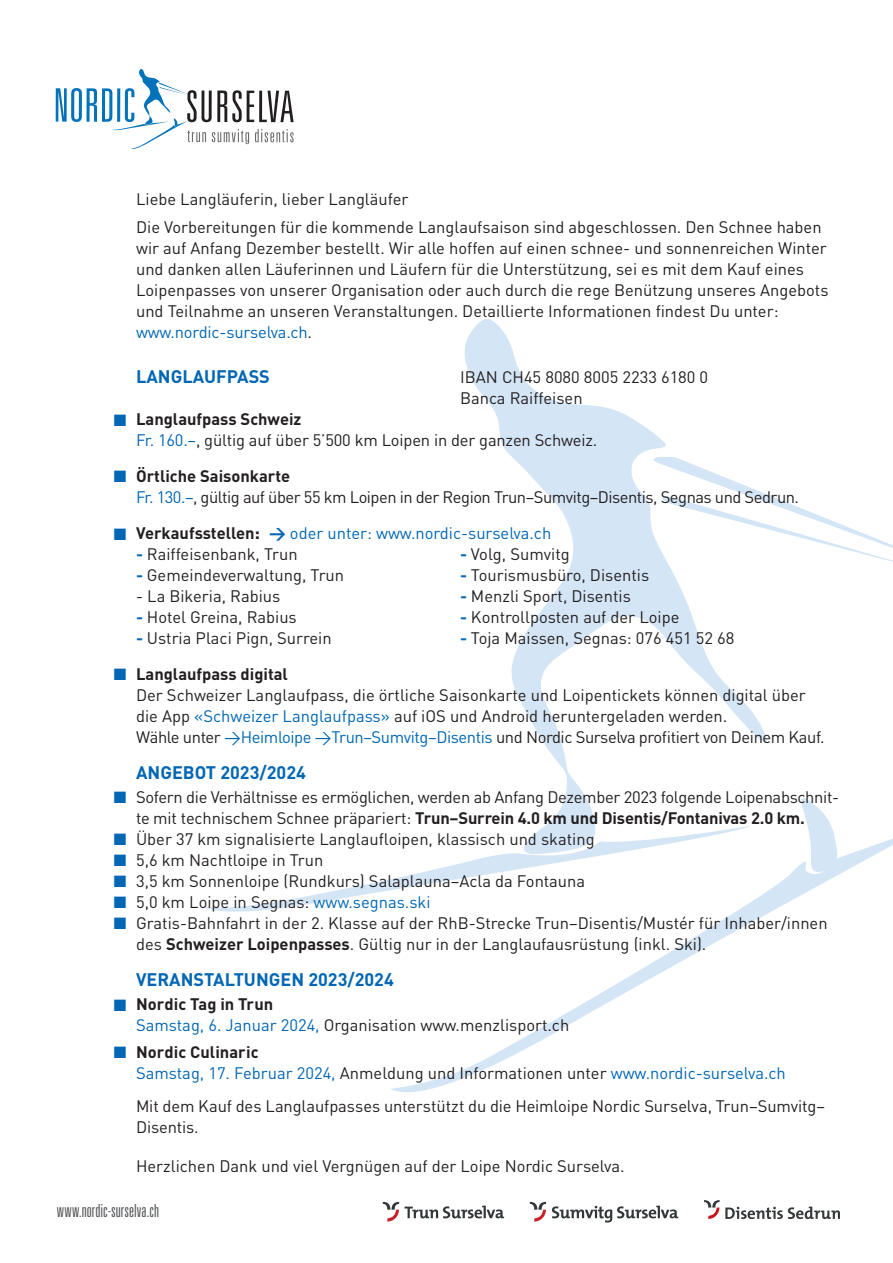
<style>
.page{position:relative;width:893px;height:1263px;background:#fff}
.page>*{position:absolute;margin:0;border:0;box-sizing:border-box;transform-origin:0 0}
.t1{font:700 18px "DIN";color:#0166b3}
.t2{font:300 ultra-condensed 18px "Univers LT";color:#57585a}
.t3{font:16.5px/21px "DIN";color:#231f20}
.t4{font:16.5px/21px "DIN";color:#0166b3}
.t5{font:16.5px/21px "DIN";letter-spacing:-.03em;color:#231f20}
.t6{font:700 16.5px "DIN";color:#231f20}
.t7{font:16.5px/21px "Zapf Dingbats ITC";color:#0166b3;text-align:justify}
.s1{color:#0166b3}
.s2{font-weight:700}
.s3{font-weight:700;color:#231f20}
.s4{font-weight:700;font-size:18px;color:#231f20}
.s5{font-weight:700;color:#0166b3}
.s6{color:#231f20}
</style>
<div class="page">
<svg style="left:464px;top:319px;width:303px;height:504px"></svg>
<svg style="left:801px;top:797px;width:29px;height:26px"></svg>
<svg style="left:203px;top:879px;width:187px;height:33px"></svg>
<svg style="left:390px;top:823px;width:503px;height:269px"></svg>
<svg style="left:650px;top:457px;width:243px;height:115px"></svg>
<svg style="left:56px;top:69px;width:238px;height:80px"></svg>
<svg style="left:704px;top:1200px;width:136px;height:19px"></svg>
<svg style="left:405px;top:1205px;width:99px;height:13px"></svg>
<svg style="left:383px;top:1202px;width:16px;height:19px"></svg>
<svg style="left:552px;top:1205px;width:126px;height:17px"></svg>
<svg style="left:530px;top:1202px;width:16px;height:19px"></svg>
<p class="t7" style="left:114px;top:410px;width:14px">■</p>
<p class="t7" style="left:114px;top:465px;width:14px">■</p>
<p class="t7" style="left:114px;top:524px;width:14px">■</p>
<p class="t7" style="left:114px;top:664px;width:14px">■</p>
<p class="t7" style="left:114px;top:787px;width:14px">■</p>
<p class="t7" style="left:114px;top:871px;width:14px">■ ■ ■</p>
<p class="t7" style="left:114px;top:994px;width:14px">■</p>
<p class="t7" style="left:114px;top:1042px;width:14px">■</p>
<p class="t3" style="left:136px;top:184px;width:687px;line-height:28.5px">Liebe Langläuferin, lieber Langläufer<br>Die Vorbereitungen für die kommende Langlaufsaison sind abgeschlossen. Den Schnee haben</p>
<p class="t3" style="left:136px;top:237px;width:694px">wir auf Anfang Dezember bestellt. Wir alle hoffen auf einen schnee- und sonnenreichen Winter und danken allen Läuferinnen und Läufern für die Unterstützung, sei es mit dem Kauf eines Loipenpasses von unserer Organisation oder auch durch die rege Benützung unseres Angebots und Teilnahme an unseren Veranstaltungen. Detaillierte Informationen findest Du unter: <span class="s1">www.nordic-surselva.ch</span>.</p>
<p class="t1" style="left:136px;top:365px;width:135px">LANGLAUFPASS</p>
<p class="t3" style="left:460px;top:366px;width:250px">IBAN CH45 8080 8005 2233 6180 0<br>Banca Raiffeisen</p>
<p class="t3" style="left:136px;top:409px;width:463px"><span class="s2">Langlaufpass Schweiz<br></span><span class="s1">Fr. 160.–</span>, gültig auf über 5’500 km Loipen in der ganzen Schweiz.</p>
<p class="t5" style="left:136px;top:466px;width:664px"><span class="s2">Örtliche Saisonkarte<br></span><span class="s1">Fr. 130.–</span>, gültig auf über 55 km Loipen in der Region Trun–Sumvitg–Disentis, Segnas und Sedrun.</p>
<p class="t4" style="left:136px;top:522px;width:417px"><span class="s3">Verkaufsstellen</span><span class="s4">:</span> <span class="s2">&gt;</span> oder unter: www.nordic-surselva.ch</p>
<p class="t3" style="left:136px;top:544px;width:163px"><span class="s5">-</span> Raiffeisenbank, Trun</p>
<p class="t3" style="left:460px;top:544px;width:111px"><span class="s5">-</span> Volg, Sumvitg</p>
<p class="t3" style="left:136px;top:565px;width:210px"><span class="s5">-</span> Gemeindeverwaltung, Trun</p>
<p class="t3" style="left:460px;top:565px;width:191px"><span class="s5">-</span> Tourismusbüro, Disentis</p>
<p class="t3" style="left:136px;top:586px;width:146px">- La Bikeria, Rabius</p>
<p class="t3" style="left:460px;top:586px;width:172px"><span class="s5">-</span> Menzli Sport, Disentis</p>
<p class="t3" style="left:136px;top:607px;width:162px"><span class="s5">-</span> Hotel Greina, Rabius</p>
<p class="t3" style="left:460px;top:607px;width:221px"><span class="s5">-</span> Kontrollposten auf der Loipe</p>
<p class="t3" style="left:136px;top:628px;width:197px"><span class="s5">-</span> Ustria Placi Pign, Surrein</p>
<p class="t3" style="left:460px;top:628px;width:276px"><span class="s5">-</span> Toja Maissen, Segnas: 076 451 52 68</p>
<p class="t6" style="left:136px;top:664px;width:153px">Langlaufpass digital</p>
<p class="t3" style="left:136px;top:685px;width:690px">Der Schweizer Langlaufpass, die örtliche Saisonkarte und Loipentickets können digital über die App <span class="s1">«Schweizer Langlaufpass»</span> auf iOS und Android heruntergeladen werden.<br>Wähle unter <span class="s1">&gt;Heimloipe &gt;Trun–Sumvitg–Disentis</span> und Nordic Surselva profitiert von Deinem Kauf.</p>
<p class="t1" style="left:136px;top:761px;width:171px">ANGEBOT 2023/2024</p>
<p class="t3" style="left:136px;top:786px;width:705px">Sofern die Verhältnisse es ermöglichen, werden ab Anfang Dezember 2023 folgende Loipenabschnit&shy;te mit technischem Schnee präpariert: <span class="s2">Trun–Surrein 4.0 km und Disentis/Fontanivas 2.0 km.<br></span>Über 37 km signalisierte Langlaufloipen, klassisch und skating<br>5,6 km Nachtloipe in Trun<br>3,5 km Sonnenloipe (Rundkurs) Salaplauna–Acla da Fontauna<br>5,0 km Loipe in Segnas: <span class="s1">www.segnas.ski<br></span>Gratis-Bahnfahrt in der 2. Klasse auf der RhB-Strecke Trun–Disentis/Mustér für Inhaber/innen des <span class="s2">Schweizer Loipenpasses</span>. Gültig nur in der Langlaufausrüstung (inkl. Ski).</p>
<p class="t1" style="left:136px;top:968px;width:259px">VERANSTALTUNGEN 2023/2024</p>
<p class="t3" style="left:136px;top:994px;width:435px"><span class="s2">Nordic Tag in Trun<br></span><span class="s1">Samstag, 6. Januar 2024,</span> Organisation www.menzlisport.ch</p>
<p class="t4" style="left:136px;top:1042px;width:651px"><span class="s3">Nordic Culinaric<br></span>Samstag, 17. Februar 2024, <span class="s6">Anmeldung und Informationen unter</span> www.nordic-surselva.ch</p>
<p class="t3" style="left:136px;top:1096px;width:691px">Mit dem Kauf des Langlaufpasses unterstützt du die Heimloipe Nordic Surselva, Trun–Sumvitg–<br>Disentis.</p>
<p class="t3" style="left:136px;top:1156px;width:490px">Herzlichen Dank und viel Vergnügen auf der Loipe Nordic Surselva.</p>
<p class="t2" style="left:57px;top:1200px;width:104px">www.nordic-surselva.ch</p>
</div>
